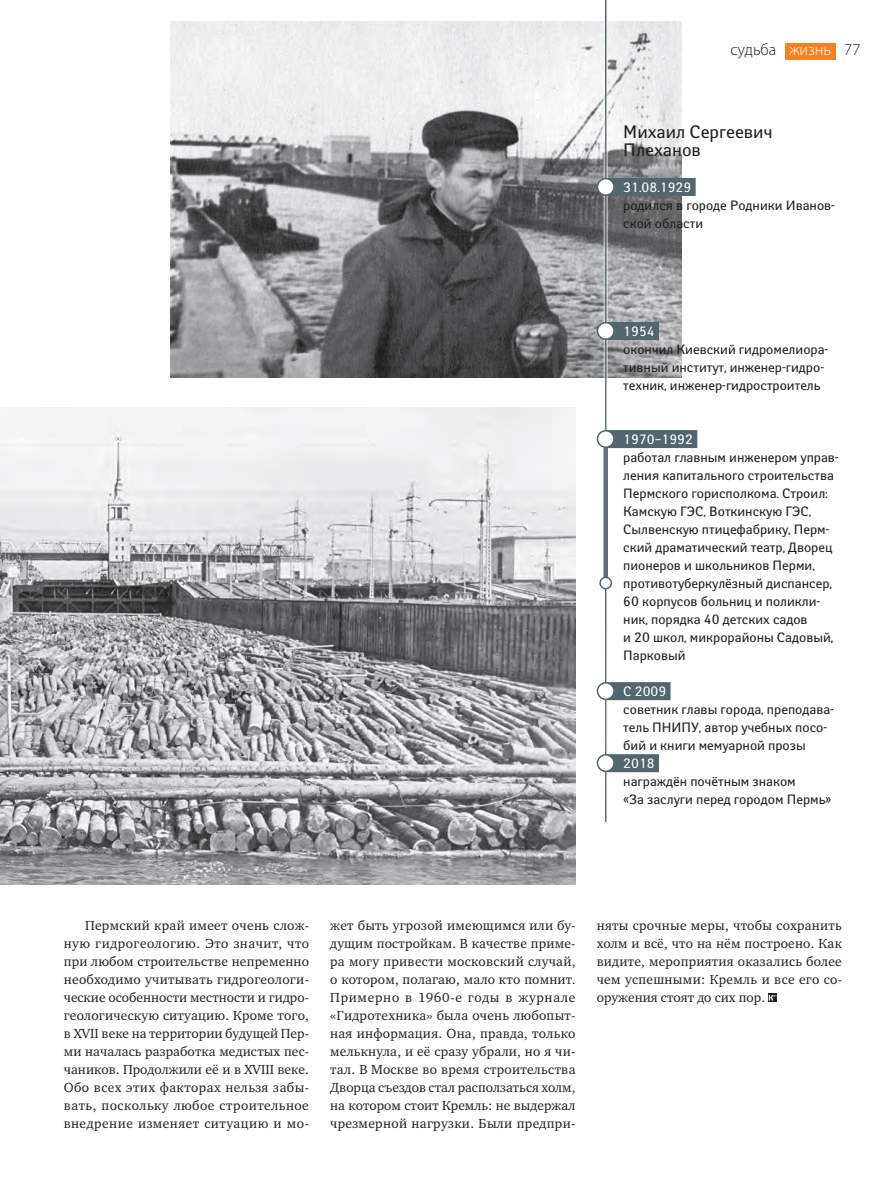
<style>
.page{position:relative;width:893px;height:1191px;background:#fff}
.page>*{position:absolute;margin:0;border:0;box-sizing:border-box;transform-origin:0 0}
.t1{font:18px/18px "Yanus";color:#231f20}
.t2{font:300 16.5px "Myriad Pro";color:#231f20}
.t3{font:13.5px/18px "Charter ITC";letter-spacing:.025em;color:#231f20;text-align:justify}
.t4{font:13.5px/18px "Yanus";color:#231f20}
.t5{font:13.5px "Yanus";color:#fff}
.s1{color:#fff}
</style>
<div class="page">
<img style="left:170px;top:21px;width:512px;height:356px">
<svg style="left:603px;top:0;width:5px;height:37px"></svg>
<hr style="left:605px;top:0;width:1px;height:822px;background:#53656e">
<svg style="left:768px;top:993px;width:9px;height:9px"></svg>
<svg style="left:769px;top:995px;width:7px;height:5px"></svg>
<img style="left:0;top:408px;width:518px;height:477px">
<svg style="left:518px;top:37px;width:318px;height:848px"></svg>
<div style="left:606px;top:178px;width:90px;height:18px;background:#53656e"></div>
<div style="left:606px;top:322px;width:53px;height:18px;background:#53656e"></div>
<div style="left:606px;top:430px;width:91px;height:18px;background:#53656e"></div>
<div style="left:606px;top:682px;width:65px;height:18px;background:#53656e"></div>
<div style="left:606px;top:754px;width:53px;height:18px;background:#53656e"></div>
<div style="left:597px;top:755px;width:17px;height:16px;background:#fff;border-radius:50%"></div>
<div style="left:597px;top:754px;width:18px;height:18px;border:2px solid #53656e;border-radius:50%"></div>
<div style="left:597px;top:179px;width:17px;height:16px;background:#fff;border-radius:50%"></div>
<div style="left:597px;top:178px;width:18px;height:18px;border:2px solid #53656e;border-radius:50%"></div>
<div style="left:597px;top:323px;width:17px;height:16px;background:#fff;border-radius:50%"></div>
<div style="left:597px;top:322px;width:18px;height:18px;border:2px solid #53656e;border-radius:50%"></div>
<div style="left:597px;top:431px;width:17px;height:16px;background:#fff;border-radius:50%"></div>
<div style="left:597px;top:430px;width:18px;height:18px;border:2px solid #53656e;border-radius:50%"></div>
<div style="left:600px;top:577px;width:11px;height:11px;background:#fff;border-radius:50%"></div>
<div style="left:599px;top:576px;width:13px;height:13px;border:2px solid #53656e;border-radius:50%"></div>
<div style="left:597px;top:683px;width:17px;height:16px;background:#fff;border-radius:50%"></div>
<div style="left:597px;top:682px;width:18px;height:18px;border:2px solid #53656e;border-radius:50%"></div>
<p class="t2" style="left:730px;top:40px;width:132px">судьба <span class="s1">жизнь</span> 77</p>
<h1 class="t1" style="left:623px;top:122px;width:151px">Михаил Сергеевич<br>Плеханов</h1>
<p class="t5" style="left:623px;top:179px;width:70px">31.08.1929</p>
<p class="t4" style="left:623px;top:196px;width:213px">родился в городе Родники Иванов&shy;ской области</p>
<p class="t5" style="left:623px;top:323px;width:33px">1954</p>
<p class="t4" style="left:623px;top:340px;width:207px">окончил Киевский гидромелиора&shy;тивный институт, инженер-гидро&shy;техник, инженер-гидростроитель</p>
<p class="t5" style="left:623px;top:431px;width:71px">1970–1992</p>
<p class="t4" style="left:623px;top:448px;width:217px">работал главным инженером управ&shy;ления капитального строительства<br>Пермского горисполкома. Строил:<br>Камскую ГЭС, Воткинскую ГЭС,<br>Сылвенскую птицефабрику, Перм&shy;ский драматический театр, Дворец пионеров и школьников Перми, противотуберкулёзный диспансер,<br>60 корпусов больниц и поликли&shy;ник, порядка 40 детских садов<br>и 20 школ, микрорайоны Садовый,<br>Парковый</p>
<p class="t5" style="left:623px;top:683px;width:45px">C 2009</p>
<p class="t4" style="left:623px;top:700px;width:212px">советник главы города, преподава&shy;тель ПНИПУ, автор учебных посо&shy;бий и книги мемуарной прозы</p>
<p class="t5" style="left:623px;top:755px;width:33px">2018</p>
<p class="t4" style="left:623px;top:772px;width:210px">награждён почётным знаком<br>«За заслуги перед городом Пермь»</p>
<p class="t3" style="left:64px;top:916px;width:247px;text-indent:21px">Пермский край имеет очень слож&shy;ную гидрогеологию. Это значит, что при любом строительстве непременно необходимо учитывать гидрогеологи&shy;ческие особенности местности и гидро&shy;геологическую ситуацию. Кроме того, в ХVII веке на территории будущей Пер&shy;ми началась разработка медистых пес&shy;чаников. Продолжили её и в ХVIII веке.<br>Обо всех этих факторах нельзя забы&shy;вать, поскольку любое строительное внедрение изменяет ситуацию и мо-</p>
<p class="t3" style="left:330px;top:916px;width:247px">жет быть угрозой имеющимся или бу&shy;дущим постройкам. В качестве приме&shy;ра могу привести московский случай, о котором, полагаю, мало кто помнит.<br>Примерно в 1960-е годы в журнале «Гидротехника» была очень любопыт&shy;ная информация. Она, правда, только мелькнула, и её сразу убрали, но я чи&shy;тал. В Москве во время строительства Дворца съездов стал расползаться холм, на котором стоит Кремль: не выдержал чрезмерной нагрузки. Были предпри-</p>
<p class="t3" style="left:597px;top:916px;width:247px">няты срочные меры, чтобы сохранить холм и всё, что на нём построено. Как видите, мероприятия оказались более чем успешными: Кремль и все его со&shy;оружения стоят до сих пор.</p>
</div>
